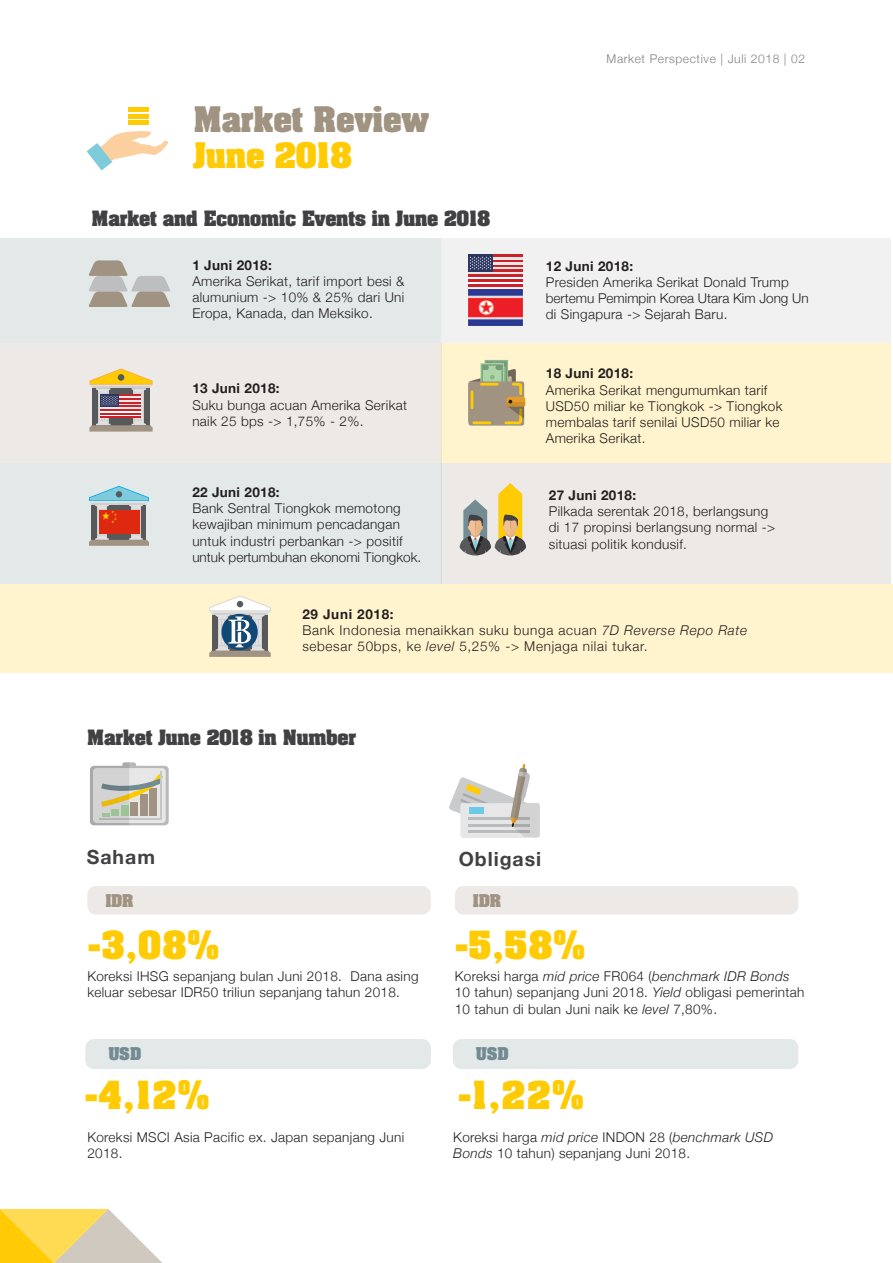
<style>
.page{position:relative;width:893px;height:1263px;background:#fff}
.page>*{position:absolute;margin:0;border:0;box-sizing:border-box;transform-origin:0 0}
.t1{font:700 33px "Aachen";letter-spacing:.05em;color:#ffcb05}
.t2{font:700 30px "Aachen";color:#a09382}
.t3{font:700 30px "Aachen";color:#ffcb05}
.t4{font:700 19.5px "Helvetica Neue";letter-spacing:.05em;color:#414042}
.t5{font:700 18px "Aachen";letter-spacing:-.005em;color:#414042}
.t6{font:700 15px "Aachen";color:#a09382}
.t7{font:700 15px "Aachen";color:#738b92}
.t8{font:300 13.5px/16.2px "Helvetica Neue";letter-spacing:.025em;color:#231f20}
.t9{font:300 13.5px/16.2px "Helvetica Neue";letter-spacing:.05em;color:#231f20}
.t10{font:700 13.5px "Helvetica Neue";letter-spacing:.025em;color:#231f20}
.t11{font:300 12px "Helvetica Neue";letter-spacing:.05em;color:#808285}
.s1{font-weight:700}
.s2{font-style:italic}
</style>
<div class="page">
<div style="left:87px;top:886px;width:344px;height:28px;background:#ece9e6;border-radius:9px"></div>
<div style="left:85px;top:1039px;width:346px;height:30px;background:#e3e8e9;border-radius:9px"></div>
<div style="left:0;top:584px;width:893px;height:89px;background:#fff4cd"></div>
<svg style="left:87px;top:131px;width:81px;height:39px"></svg>
<hr style="left:128px;top:121px;width:21px;height:4px;background:#ffcb05">
<div style="left:128px;top:114px;width:21px;height:5px;background:#ffcb05"></div>
<hr style="left:128px;top:108px;width:21px;height:4px;background:#ffcb05">
<svg style="left:0;top:1209px;width:162px;height:54px"></svg>
<div style="left:0;top:238px;width:442px;height:105px;background:#e3e8e9"></div>
<div style="left:442px;top:238px;width:449px;height:105px;background:#f1f1f2"></div>
<div style="left:0;top:343px;width:442px;height:120px;background:#ece9e6"></div>
<div style="left:442px;top:343px;width:449px;height:120px;background:#fff4cd"></div>
<div style="left:0;top:463px;width:442px;height:121px;background:#e3e8e9"></div>
<div style="left:442px;top:463px;width:449px;height:121px;background:#ece9e6"></div>
<div style="left:455px;top:886px;width:343px;height:28px;background:#ece9e6;border-radius:9px"></div>
<div style="left:453px;top:1039px;width:345px;height:30px;background:#e3e8e9;border-radius:9px"></div>
<svg style="left:89px;top:260px;width:81px;height:47px"></svg>
<svg style="left:460px;top:483px;width:66px;height:72px"></svg>
<svg style="left:449px;top:764px;width:91px;height:74px"></svg>
<svg style="left:90px;top:762px;width:78px;height:63px;background:#c8c7ba"></svg>
<div style="left:92px;top:386px;width:58px;height:39px;background:#58595b"></div>
<div style="left:98px;top:390px;width:10px;height:33px;background:#d0d0d0"></div>
<hr style="left:99px;top:394px;width:2px;height:25px;background:#e0e0e0">
<hr style="left:102px;top:394px;width:2px;height:25px;background:#e0e0e0">
<hr style="left:105px;top:394px;width:2px;height:25px;background:#e0e0e0">
<div style="left:134px;top:390px;width:10px;height:33px;background:#d0d0d0"></div>
<hr style="left:135px;top:394px;width:2px;height:25px;background:#e0e0e0">
<hr style="left:138px;top:394px;width:2px;height:25px;background:#e0e0e0">
<hr style="left:141px;top:394px;width:2px;height:25px;background:#e0e0e0">
<svg style="left:90px;top:421px;width:63px;height:11px"></svg>
<hr style="left:100px;top:416px;width:41px;height:2px;background:#cb2128">
<hr style="left:100px;top:414px;width:41px;height:2px;background:#fff">
<hr style="left:100px;top:413px;width:41px;height:1px;background:#cb2128">
<hr style="left:100px;top:411px;width:41px;height:2px;background:#fff">
<hr style="left:100px;top:409px;width:41px;height:2px;background:#cb2128">
<hr style="left:100px;top:407px;width:41px;height:2px;background:#e6e7e8">
<hr style="left:100px;top:405px;width:41px;height:2px;background:#cb2128">
<svg style="left:100px;top:405px;width:19px;height:2px"></svg>
<svg style="left:90px;top:368px;width:63px;height:37px"></svg>
<hr style="left:468px;top:284px;width:55px;height:2px;background:#cb2128">
<hr style="left:468px;top:281px;width:55px;height:3px;background:#fff">
<hr style="left:468px;top:279px;width:55px;height:2px;background:#cb2128">
<hr style="left:468px;top:276px;width:55px;height:3px;background:#fff">
<hr style="left:468px;top:274px;width:55px;height:2px;background:#cb2128">
<hr style="left:468px;top:272px;width:55px;height:2px;background:#e6e7e8">
<hr style="left:468px;top:269px;width:55px;height:3px;background:#cb2128">
<hr style="left:468px;top:267px;width:55px;height:2px;background:#e6e7e8">
<hr style="left:468px;top:264px;width:55px;height:3px;background:#cb2128">
<hr style="left:468px;top:262px;width:55px;height:2px;background:#e6e7e8">
<hr style="left:468px;top:259px;width:55px;height:3px;background:#cb2128">
<hr style="left:468px;top:257px;width:55px;height:2px;background:#e6e7e8">
<hr style="left:468px;top:255px;width:55px;height:2px;background:#cb2128">
<div style="left:468px;top:255px;width:25px;height:17px;background:#2c3660"></div>
<svg style="left:470px;top:256px;width:21px;height:14px"></svg>
<img style="left:468px;top:289px;width:54px;height:37px">
<svg style="left:92px;top:509px;width:54px;height:26px"></svg>
<svg style="left:97px;top:509px;width:10px;height:26px"></svg>
<hr style="left:98px;top:510px;width:2px;height:24px;background:#e0e0e0">
<hr style="left:101px;top:510px;width:2px;height:24px;background:#e0e0e0">
<hr style="left:104px;top:510px;width:2px;height:24px;background:#e0e0e0">
<svg style="left:131px;top:509px;width:10px;height:26px"></svg>
<hr style="left:132px;top:510px;width:2px;height:24px;background:#e0e0e0">
<hr style="left:135px;top:510px;width:2px;height:24px;background:#e0e0e0">
<hr style="left:138px;top:510px;width:2px;height:24px;background:#e0e0e0">
<svg style="left:89px;top:535px;width:60px;height:11px"></svg>
<svg style="left:89px;top:486px;width:60px;height:23px"></svg>
<hr style="left:90px;top:501px;width:58px;height:2px;background:#e0e0e0">
<hr style="left:92px;top:503px;width:54px;height:1px;background:#d0d0d0">
<img style="left:99px;top:511px;width:41px;height:22px">
<svg style="left:209px;top:595px;width:62px;height:62px"></svg>
<div style="left:485px;top:360px;width:23px;height:54px;background:#92b890"></div>
<svg style="left:468px;top:381px;width:56px;height:45px"></svg>
<div style="left:471px;top:383px;width:51px;height:41px;border:3px dashed #ffcb05;border-radius:2px"></div>
<svg style="left:468px;top:361px;width:57px;height:62px"></svg>
<h2 class="t2" style="left:194px;top:96px;width:237px">Market Review</h2>
<h2 class="t3" style="left:194px;top:132px;width:160px">June 2018</h2>
<h3 class="t5" style="left:92px;top:205px;width:400px">Market and Economic Events in June 2018</h3>
<p class="t10" style="left:192px;top:254px;width:81px">1 Juni 2018:</p>
<p class="t8" style="left:192px;top:272px;width:214px;text-align:justify">Amerika Serikat, tarif import besi &amp; alumunium -&gt; 10% &amp; 25% dari Uni Eropa, Kanada, dan Meksiko.</p>
<p class="t10" style="left:192px;top:378px;width:89px">13 Juni 2018:</p>
<p class="t8" style="left:192px;top:396px;width:216px">Suku bunga acuan Amerika Serikat naik 25 bps -&gt; 1,75% - 2%.</p>
<p class="t10" style="left:192px;top:481px;width:89px">22 Juni 2018:</p>
<p class="t8" style="left:192px;top:499px;width:230px">Bank Sentral Tiongkok memotong kewajiban minimum pencadangan untuk industri perbankan -&gt; positif untuk pertumbuhan ekonomi Tiongkok.</p>
<p class="t11" style="left:607px;top:49px;width:200px">Market Perspective | Juli 2018 | 02</p>
<p class="t10" style="left:546px;top:255px;width:89px">12 Juni 2018:</p>
<p class="t8" style="left:546px;top:273px;width:264px">Presiden Amerika Serikat Donald Trump bertemu Pemimpin Korea Utara Kim Jong Un di Singapura -&gt; Sejarah Baru.</p>
<p class="t10" style="left:546px;top:363px;width:89px">18 Juni 2018:</p>
<p class="t8" style="left:546px;top:381px;width:238px">Amerika Serikat mengumumkan tarif<br>USD50 miliar ke Tiongkok -&gt; Tiongkok membalas tarif senilai USD50 miliar ke<br>Amerika Serikat.</p>
<p class="t10" style="left:549px;top:484px;width:89px">27 Juni 2018:</p>
<p class="t8" style="left:549px;top:502px;width:228px">Pilkada serentak 2018, berlangsung di 17 propinsi berlangsung normal -&gt; situasi politik kondusif.</p>
<p class="t9" style="left:302px;top:605px;width:446px"><span class="s1">29 Juni 2018:<br></span>Bank Indonesia menaikkan suku bunga acuan <span class="s2">7D Reverse Repo Rate </span>sebesar 50bps, ke <span class="s2">level</span> 5,25% -&gt; Menjaga nilai tukar.</p>
<h3 class="t5" style="left:87px;top:724px;width:271px">Market June 2018 in Number</h3>
<h3 class="t4" style="left:87px;top:842px;width:70px">Saham</h3>
<h3 class="t4" style="left:459px;top:844px;width:84px">Obligasi</h3>
<p class="t6" style="left:105px;top:889px;width:30px">IDR</p>
<p class="t6" style="left:473px;top:889px;width:30px">IDR</p>
<h1 class="t1" style="left:89px;top:920px;width:131px">-3,08%</h1>
<p class="t8" style="left:87px;top:967px;width:333px">Koreksi IHSG sepanjang bulan Juni 2018. Dana asing keluar sebesar IDR50 triliun sepanjang tahun 2018.</p>
<h1 class="t1" style="left:456px;top:920px;width:129px">-5,58%</h1>
<p class="t8" style="left:455px;top:967px;width:351px">Koreksi harga <span class="s2">mid price</span> FR064 (<span class="s2">benchmark IDR Bonds<br></span>10 tahun) sepanjang Juni 2018. <span class="s2">Yield</span> obligasi pemerintah<br>10 tahun di bulan Juni naik ke <span class="s2">level</span> 7,80%.</p>
<p class="t7" style="left:108px;top:1042px;width:34px">USD</p>
<p class="t7" style="left:476px;top:1042px;width:34px">USD</p>
<h1 class="t1" style="left:86px;top:1070px;width:124px">-4,12%</h1>
<p class="t8" style="left:87px;top:1128px;width:318px">Koreksi MSCI Asia Pacific ex. Japan sepanjang Juni<br>2018.</p>
<h1 class="t1" style="left:459px;top:1070px;width:125px">-1,22%</h1>
<p class="t8" style="left:453px;top:1128px;width:321px">Koreksi harga <span class="s2">mid price</span> INDON 28 (<span class="s2">benchmark USD<br>Bonds</span> 10 tahun) sepanjang Juni 2018.</p>
</div>
